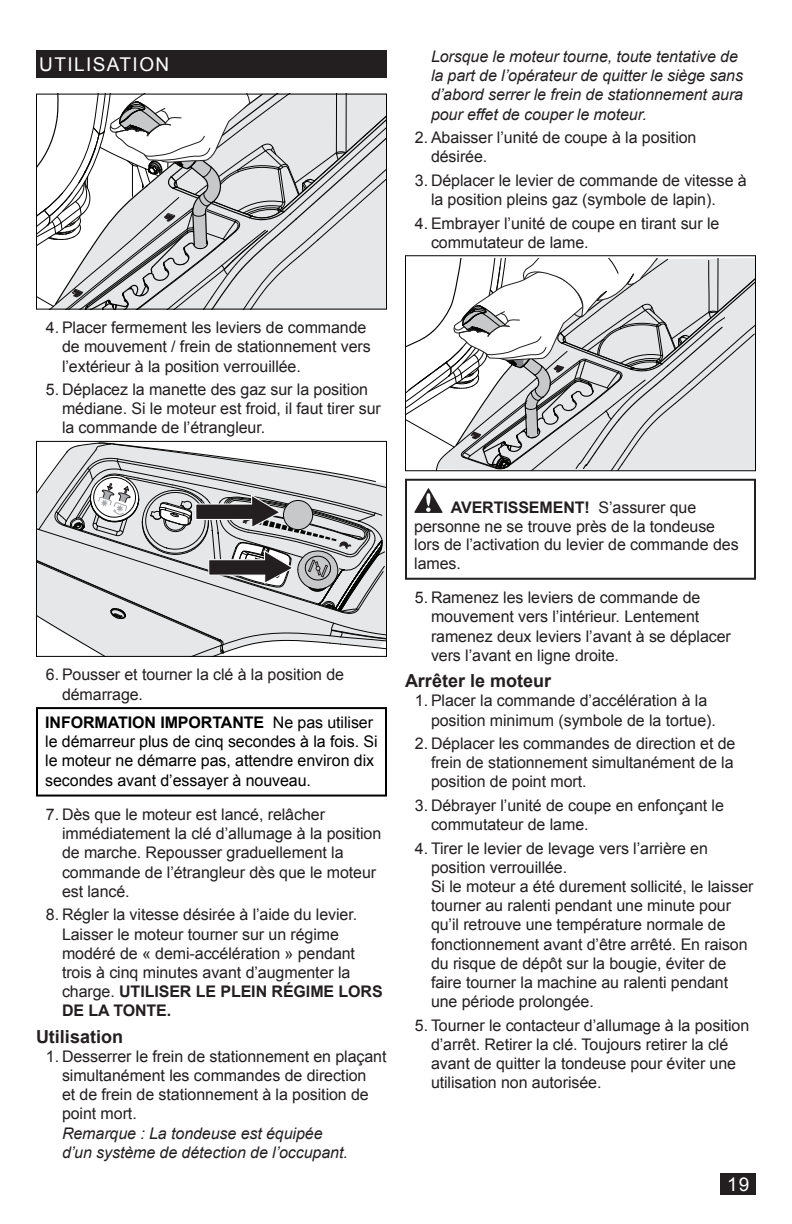
<style>
.page{position:relative;width:792px;height:1224px;background:#fff}
.page>*{position:absolute;margin:0;border:0;box-sizing:border-box;transform-origin:0 0}
.t1{font:19px "Arial";letter-spacing:.075em;color:#fff}
.Head_9A_FR{font:700 18px "Arial";color:#231f20}
.t2{font:16px/19.2px "Arial";letter-spacing:-.005em;color:#231f20}
.t3{font:16px/19.2px "Arial";letter-spacing:-.005em;color:#000}
.t4{font:italic 16px/19.2px "Arial";letter-spacing:-.005em;color:#231f20}
.s1{font-weight:700}
.s2{font-style:italic}
</style>
<div class="page">
<div style="left:721px;top:1174px;width:35px;height:21px;background:#231f20"></div>
<div style="left:36px;top:50px;width:351px;height:28px;background:#231f20"></div>
<svg style="left:38px;top:96px;width:347px;height:212px"></svg>
<div style="left:36px;top:94px;width:351px;height:216px;border:1px solid #000"></div>
<svg style="left:38px;top:443px;width:347px;height:212px;background:#c8c9ca"></svg>
<div style="left:36px;top:441px;width:351px;height:216px;border:1px solid #000"></div>
<div style="left:36px;top:707px;width:351px;height:90px;border:2px solid #000"></div>
<svg style="left:407px;top:258px;width:347px;height:211px"></svg>
<div style="left:405px;top:255px;width:351px;height:216px;border:1px solid #000"></div>
<svg style="left:414px;top:488px;width:29px;height:25px"></svg>
<div style="left:405px;top:479px;width:351px;height:101px;border:2px solid #231f20"></div>
<p class="t1" style="left:39px;top:52px;width:132px">UTILISATION</p>
<p class="t4" style="left:431px;top:47px;width:314px">Lorsque le moteur tourne, toute tentative de la part de l’opérateur de quitter le siège sans d’abord serrer le frein de stationnement aura pour effet de couper le moteur.</p>
<p class="t2" style="left:431px;top:128px;width:267px;text-indent:-16px">2. Abaisser l’unité de coupe à la position désirée.</p>
<p class="t2" style="left:431px;top:171px;width:317px;text-indent:-16px">3. Déplacer le levier de commande de vitesse à la position pleins gaz (symbole de lapin).</p>
<p class="t2" style="left:431px;top:214px;width:290px;text-indent:-16px">4. Embrayer l’unité de coupe en tirant sur le commutateur de lame.</p>
<p class="t2" style="left:62px;top:318px;width:310px;text-indent:-16px">4. Placer fermement les leviers de commande de mouvement / frein de stationnement vers l’extérieur à la position verrouillée.</p>
<p class="t2" style="left:62px;top:380px;width:320px;text-indent:-16px">5. Déplacez la manette des gaz sur la position médiane. Si le moteur est froid, il faut tirer sur la commande de l’étrangleur.</p>
<p class="t2" style="left:62px;top:665px;width:284px;text-indent:-16px">6. Pousser et tourner la clé à la position de démarrage.</p>
<p class="t3" style="left:45px;top:713px;width:334px"><span class="s1">INFORMATION IMPORTANTE</span> Ne pas utiliser le démarreur plus de cinq secondes à la fois. Si le moteur ne démarre pas, attendre environ dix secondes avant d’essayer à nouveau.</p>
<p class="t2" style="left:62px;top:805px;width:321px;text-indent:-16px">7. Dès que le moteur est lancé, relâcher immédiatement la clé d’allumage à la position de marche. Repousser graduellement la commande de l’étrangleur dès que le moteur est lancé.</p>
<p class="t2" style="left:62px;top:905px;width:322px;text-indent:-16px">8. Régler la vitesse désirée à l’aide du levier.<br>Laisser le moteur tourner sur un régime modéré de « demi-accélération » pendant trois à cinq minutes avant d’augmenter la charge. <span class="s1">UTILISER LE PLEIN RÉGIME LORS DE LA TONTE.</span></p>
<p class="Head_9A_FR" style="left:36px;top:1024px;width:89px">Utilisation</p>
<p class="t2" style="left:62px;top:1047px;width:326px;text-indent:-16px">1. Desserrer le frein de stationnement en plaçant simultanément les commandes de direction<br>et de frein de stationnement à la position de point mort.<br><span class="s2">Remarque : La tondeuse est équipée<br>d’un système de détection de l’occupant.</span></p>
<p class="t2" style="left:414px;top:498px;width:326px;line-height:18.6px;text-indent:37px"><span class="s1">AVERTISSEMENT!</span> S’assurer que personne ne se trouve près de la tondeuse lors de l’activation du levier de commande des lames.</p>
<p class="t2" style="left:431px;top:588px;width:301px;text-indent:-16px">5. Ramenez les leviers de commande de mouvement vers l’intérieur. Lentement ramenez deux leviers l’avant à se déplacer vers l’avant en ligne droite.</p>
<p class="Head_9A_FR" style="left:405px;top:669px;width:148px">Arrêter le moteur</p>
<p class="t2" style="left:431px;top:691px;width:286px;text-indent:-16px">1. Placer la commande d’accélération à la position minimum (symbole de la tortue).</p>
<p class="t2" style="left:431px;top:734px;width:306px;text-align:justify;text-indent:-16px">2. Déplacer les commandes de direction et de frein de stationnement simultanément de la position de point mort.</p>
<p class="t2" style="left:431px;top:796px;width:294px;text-indent:-16px">3. Débrayer l’unité de coupe en enfonçant le commutateur de lame.</p>
<p class="t2" style="left:431px;top:839px;width:324px;text-indent:-16px">4. Tirer le levier de levage vers l’arrière en position verrouillée.<br>Si le moteur a été durement sollicité, le laisser tourner au ralenti pendant une minute pour qu’il retrouve une température normale de fonctionnement avant d’être arrêté. En raison du risque de dépôt sur la bougie, éviter de faire tourner la machine au ralenti pendant une période prolongée.</p>
<p class="t2" style="left:431px;top:1016px;width:320px;text-indent:-16px">5. Tourner le contacteur d’allumage à la position d’arrêt. Retirer la clé. Toujours retirer la clé avant de quitter la tondeuse pour éviter une utilisation non autorisée.</p>
<p class="t1" style="left:727px;top:1172px;width:24px">19</p>
</div>
